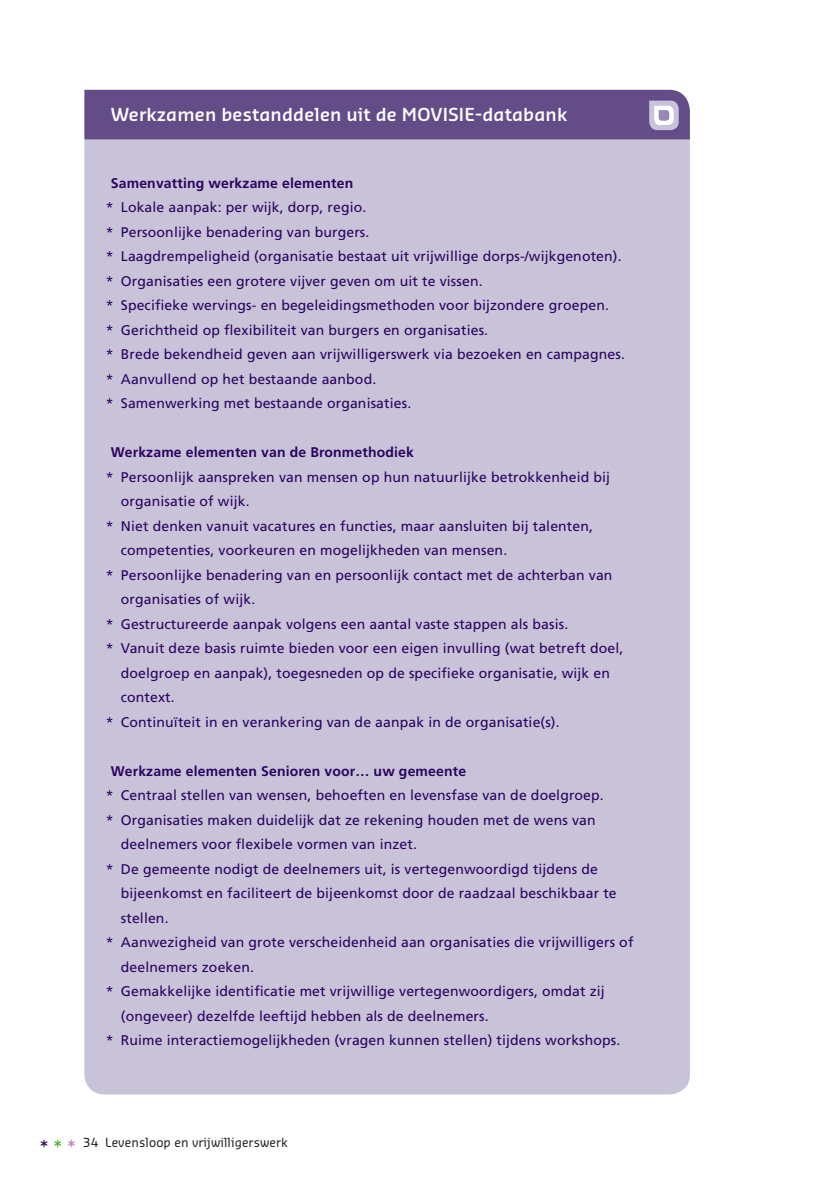
<style>
.page{position:relative;width:814px;height:1191px;background:#fff}
.page>*{position:absolute;margin:0;border:0;box-sizing:border-box;transform-origin:0 0}
.t1{font:600 17.5px "Sansa";letter-spacing:.01em;color:#fff}
.t2{font:14px/24.5px "Frutiger";letter-spacing:.01em;color:#2a035e}
.t3{font:700 14px "Frutiger";letter-spacing:.01em;color:#2a035e}
.t4{font:12.25px "Sansa";letter-spacing:.01em;color:#1b1c20}
.s1{font-weight:700}
.s2{font-size:17.5px;color:#2a035e}
.s3{font-size:17.5px;color:#50ac25}
.s4{font-size:17.5px;color:#ba7fb5}
</style>
<div class="page">
<div style="left:84px;top:139px;width:606px;height:955px;background:#c9c3da"></div>
<div style="left:84px;top:90px;width:606px;height:49px;background:#634c88"></div>
<p class="t1" style="left:111px;top:103px;width:458px">Werkzamen bestanddelen uit de MOVISIE-databank</p>
<p class="t2" style="left:106px;top:170px;width:520px;text-indent:5px"><span class="s1">Samenvatting werkzame elementen<br></span>* Lokale aanpak: per wijk, dorp, regio.<br>* Persoonlijke benadering van burgers.<br>* Laagdrempeligheid (organisatie bestaat uit vrijwillige dorps-/wijkgenoten). * Organisaties een grotere vijver geven om uit te vissen.<br>* Specifieke wervings- en begeleidingsmethoden voor bijzondere groepen.<br>* Gerichtheid op flexibiliteit van burgers en organisaties.<br>* Brede bekendheid geven aan vrijwilligerswerk via bezoeken en campagnes. * Aanvullend op het bestaande aanbod.<br>* Samenwerking met bestaande organisaties.</p>
<p class="t3" style="left:111px;top:444px;width:304px">Werkzame elementen van de Bronmethodiek</p>
<p class="t2" style="left:106px;top:464px;width:505px">* Persoonlijk aanspreken van mensen op hun natuurlijke betrokkenheid bij</p>
<p class="t2" style="left:121px;top:489px;width:130px">organisatie of wijk.</p>
<p class="t2" style="left:106px;top:513px;width:488px">* Niet denken vanuit vacatures en functies, maar aansluiten bij talenten,</p>
<p class="t2" style="left:121px;top:538px;width:388px">competenties, voorkeuren en mogelijkheden van mensen.</p>
<p class="t2" style="left:106px;top:562px;width:508px">* Persoonlijke benadering van en persoonlijk contact met de achterban van</p>
<p class="t2" style="left:121px;top:587px;width:136px">organisaties of wijk.</p>
<p class="t2" style="left:106px;top:611px;width:464px">* Gestructureerde aanpak volgens een aantal vaste stappen als basis.</p>
<p class="t2" style="left:106px;top:636px;width:519px">* Vanuit deze basis ruimte bieden voor een eigen invulling (wat betreft doel,</p>
<p class="t2" style="left:121px;top:660px;width:490px">doelgroep en aanpak), toegesneden op de specifieke organisatie, wijk en</p>
<p class="t2" style="left:121px;top:685px;width:55px">context.</p>
<p class="t2" style="left:106px;top:709px;width:455px">* Continuïteit in en verankering van de aanpak in de organisatie(s).</p>
<p class="t3" style="left:111px;top:763px;width:356px">Werkzame elementen Senioren voor… uw gemeente</p>
<p class="t2" style="left:106px;top:783px;width:499px">* Centraal stellen van wensen, behoeften en levensfase van de doelgroep.</p>
<p class="t2" style="left:106px;top:807px;width:491px">* Organisaties maken duidelijk dat ze rekening houden met de wens van</p>
<p class="t2" style="left:121px;top:832px;width:297px">deelnemers voor flexibele vormen van inzet.</p>
<p class="t2" style="left:106px;top:856px;width:493px">* De gemeente nodigt de deelnemers uit, is vertegenwoordigd tijdens de</p>
<p class="t2" style="left:121px;top:881px;width:497px">bijeenkomst en faciliteert de bijeenkomst door de raadzaal beschikbaar te</p>
<p class="t2" style="left:121px;top:905px;width:49px">stellen.</p>
<p class="t2" style="left:106px;top:930px;width:529px">* Aanwezigheid van grote verscheidenheid aan organisaties die vrijwilligers of</p>
<p class="t2" style="left:121px;top:954px;width:135px">deelnemers zoeken.</p>
<p class="t2" style="left:106px;top:979px;width:500px">* Gemakkelijke identificatie met vrijwillige vertegenwoordigers, omdat zij</p>
<p class="t2" style="left:121px;top:1003px;width:369px">(ongeveer) dezelfde leeftijd hebben als de deelnemers.</p>
<p class="t2" style="left:106px;top:1028px;width:516px">* Ruime interactiemogelijkheden (vragen kunnen stellen) tijdens workshops.</p>
<p class="t4" style="left:40px;top:1135px;width:249px"><span class="s2">*</span> <span class="s3">*</span> <span class="s4">*</span> 34 Levensloop en vrijwilligerswerk</p>
</div>
